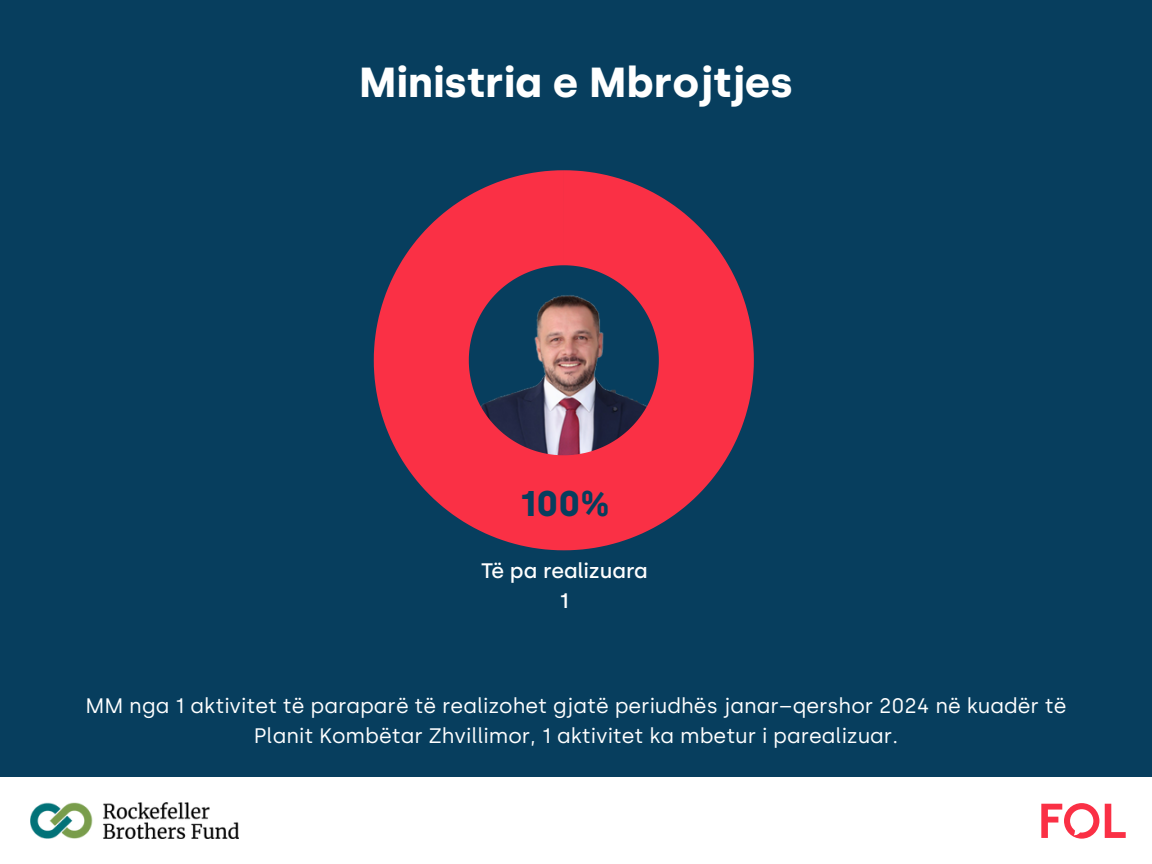
<style>
.page{position:relative;width:1152px;height:864px;background:#073e5e}
.page>*{position:absolute;margin:0;border:0;box-sizing:border-box;transform-origin:0 0}
.t1{font:700 42px "Silka";color:#fff}
.t2{font:700 35.7px "Silka";color:#073e5e}
.t3{font:21px/29.2px "Silka";color:#fff;text-align:center}
.t4{font:500 21px/30.2px "Silka";color:#fff;text-align:center}
</style>
<div class="page">
<svg style="left:374px;top:170px;width:380px;height:380px;fill:#fa3045"></svg>
<div style="left:0;top:778px;width:1152px;height:86px;background:#fff"></div>
<img style="left:30px;top:803px;width:208px;height:36px">
<svg style="left:1105px;top:804px;width:21px;height:34px"></svg>
<svg style="left:1041px;top:803px;width:58px;height:36px"></svg>
<h1 class="t1" style="left:359px;top:57px;width:435px">Ministria e Mbrojtjes</h1>
<p class="t2" style="left:520px;top:482px;width:92px">100%</p>
<p class="t4" style="left:481px;top:556px;width:168px">Të pa realizuara<br>1</p>
<p class="t3" style="left:85px;top:691px;width:983px">MM nga 1 aktivitet të paraparë të realizohet gjatë periudhës janar–qershor 2024 në kuadër të<br>Planit Kombëtar Zhvillimor, 1 aktivitet ka mbetur i parealizuar.</p>
</div>
